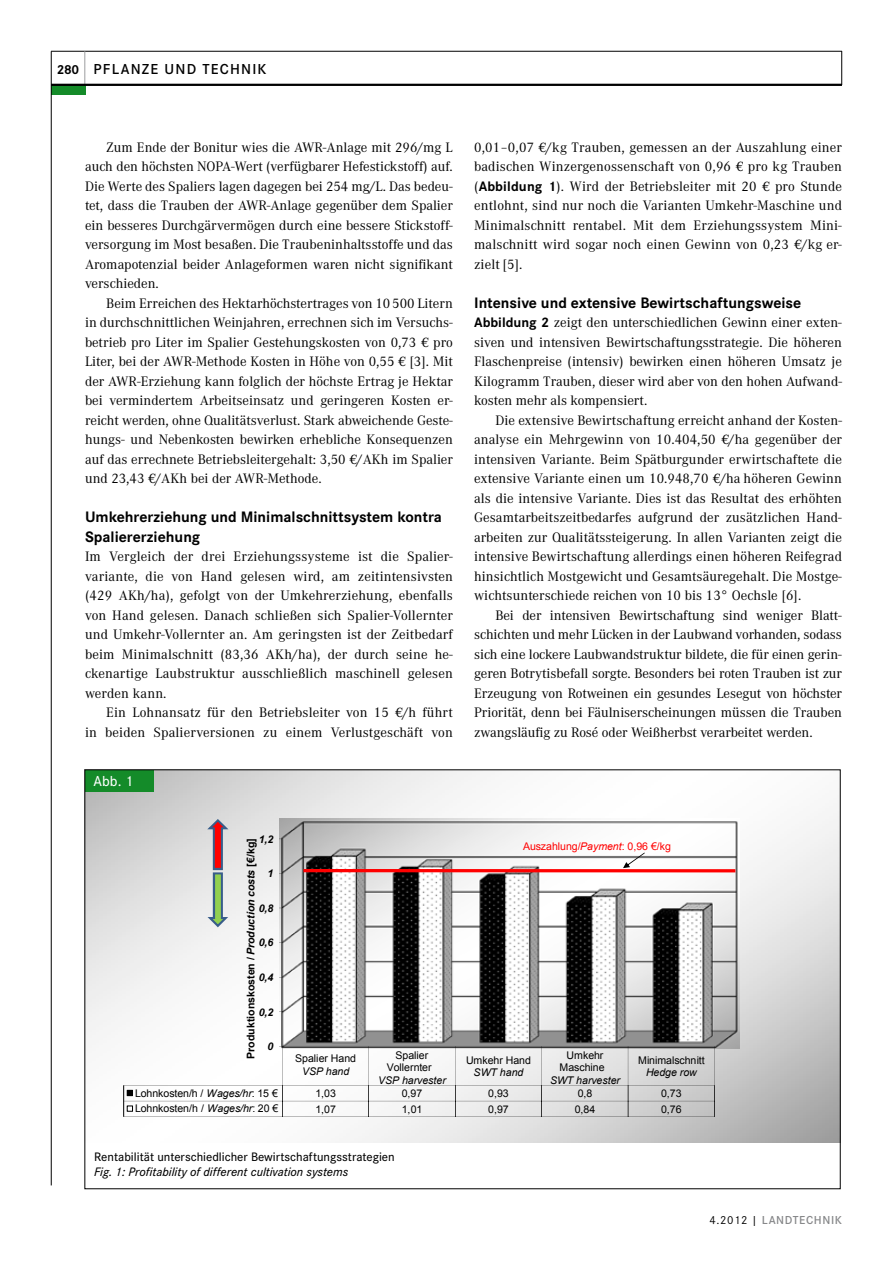
<style>
.page{position:relative;width:893px;height:1263px;background:#fff}
.page>*{position:absolute;margin:0;border:0;box-sizing:border-box;transform-origin:0 0}
.t1{font:700 15.75px/19.5px "Corporate S";color:#000}
.t2{font:600 15px "Corporate S";letter-spacing:.08em;color:#000}
.t3{font:500 15px "Corporate S";color:#fff}
.t4{font:14.25px/19.5px "Corporate A";color:#000;text-align:justify}
.t5{font:700 13.5px "Corporate S";color:#000}
.t6{font:500 12.75px "Corporate S";color:#000}
.t7{font:italic 500 12.75px "Corporate S";color:#000}
.t8{font:600 12px "Corporate S";letter-spacing:.05em;color:#87888a}
.t9{font:10.65px/12.1px "Arial";letter-spacing:-.01em;color:#000;text-align:center}
.t10{font:italic 10.65px "Arial";letter-spacing:-.005em;color:#000}
.t11{font:700 10.65px "Arial";color:#000}
.t12{font:10.65px "Arial";letter-spacing:-.01em;color:#f00}
.t13{font:italic 700 10.65px "Arial";color:#000}
.s1{font-family:"Corporate S";font-weight:700}
.s2{font-style:italic}
.s3{font-weight:400;color:#000}
</style>
<div class="page">
<hr style="left:51px;top:51px;width:791px;height:1px;background:#000">
<hr style="left:85px;top:51px;width:1px;height:34px;background:#9c9e9f">
<hr style="left:841px;top:51px;width:1px;height:34px;background:#000">
<div style="left:51px;top:85px;width:34px;height:10px;background:#148b29"></div>
<hr style="left:51px;top:51px;width:1px;height:1134px;background:#000">
<hr style="left:51px;top:84px;width:791px;height:2px;background:#000">
<img style="left:87px;top:772px;width:751px;height:370px">
<img style="left:280px;top:819px;width:459px;height:230px">
<hr style="left:282px;top:1046px;width:1px;height:39px;background:#000">
<hr style="left:369px;top:1046px;width:1px;height:39px;background:#000">
<hr style="left:455px;top:1046px;width:1px;height:39px;background:#000">
<hr style="left:541px;top:1046px;width:1px;height:39px;background:#000">
<hr style="left:628px;top:1046px;width:1px;height:39px;background:#000">
<hr style="left:714px;top:1046px;width:1px;height:39px;background:#000">
<hr style="left:124px;top:1085px;width:591px;height:1px;background:#000">
<svg style="left:127px;top:1090px;width:6px;height:6px"></svg>
<hr style="left:124px;top:1101px;width:591px;height:1px;background:#000">
<hr style="left:124px;top:1116px;width:591px;height:1px;background:#000">
<svg style="left:282px;top:1085px;width:1px;height:32px"></svg>
<svg style="left:369px;top:1085px;width:1px;height:32px"></svg>
<svg style="left:455px;top:1085px;width:1px;height:32px"></svg>
<svg style="left:541px;top:1085px;width:1px;height:32px"></svg>
<svg style="left:628px;top:1085px;width:1px;height:32px"></svg>
<svg style="left:714px;top:1085px;width:1px;height:32px"></svg>
<svg style="left:127px;top:1105px;width:6px;height:7px"></svg>
<hr style="left:303px;top:869px;width:432px;height:3px;background:#f00">
<svg style="left:623px;top:852px;width:22px;height:16px"></svg>
<svg style="left:207px;top:819px;width:21px;height:108px;background:#b6a8a2"></svg>
<hr style="left:123px;top:1085px;width:1px;height:32px;background:#000">
<div style="left:85px;top:770px;width:68px;height:21px;background:#148b29"></div>
<p class="t5" style="left:57px;top:61px;width:24px">280</p>
<p class="t2" style="left:94px;top:60px;width:174px">PFLANZE UND TECHNIK</p>
<p class="t4" style="left:85px;top:138px;width:369px;text-indent:21px">Zum Ende der Bonitur wies die AWR-Anlage mit 296/mg L auch den höchsten NOPA-Wert (verfügbarer Hefestickstoff) auf.<br>Die Werte des Spaliers lagen dagegen bei 254 mg/L. Das bedeu&shy;tet, dass die Trauben der AWR-Anlage gegenüber dem Spalier ein besseres Durchgärvermögen durch eine bessere Stickstoff&shy;versorgung im Most besaßen. Die Traubeninhaltsstoffe und das Aromapotenzial beider Anlageformen waren nicht signifikant verschieden.</p>
<p class="t4" style="left:85px;top:294px;width:369px;text-indent:21px">Beim Erreichen des Hektarhöchstertrages von 10500 Litern in durchschnittlichen Weinjahren, errechnen sich im Versuchs&shy;betrieb pro Liter im Spalier Gestehungskosten von 0,73 € pro Liter, bei der AWR-Methode Kosten in Höhe von 0,55 € [3]. Mit der AWR-Erziehung kann folglich der höchste Ertrag je Hektar bei vermindertem Arbeitseinsatz und geringeren Kosten er&shy;reicht werden, ohne Qualitätsverlust. Stark abweichende Geste&shy;hungs- und Nebenkosten bewirken erhebliche Konsequenzen auf das errechnete Betriebsleitergehalt: 3,50 €/AKh im Spalier und 23,43 €/AKh bei der AWR-Methode.</p>
<p class="t1" style="left:85px;top:508px;width:358px">Umkehrerziehung und Minimalschnittsystem kontra<br>Spaliererziehung</p>
<p class="t4" style="left:85px;top:547px;width:369px">Im Vergleich der drei Erziehungssysteme ist die Spalier&shy;variante, die von Hand gelesen wird, am zeitintensivsten (429 AKh/ha), gefolgt von der Umkehrerziehung, ebenfalls von Hand gelesen. Danach schließen sich Spalier-Vollernter und Umkehr-Vollernter an. Am geringsten ist der Zeitbedarf beim Minimalschnitt (83,36 AKh/ha), der durch seine he&shy;ckenartige Laubstruktur ausschließlich maschinell gelesen werden kann.</p>
<p class="t4" style="left:85px;top:703px;width:369px;text-align:right">Ein Lohnansatz für den Betriebsleiter von 15 €/h führt<br>in beiden Spalierversionen zu einem Verlustgeschäft von</p>
<p class="t3" style="left:94px;top:773px;width:41px">Abb. 1</p>
<p class="t4" style="left:474px;top:138px;width:369px">0,01–0,07 €/kg Trauben, gemessen an der Auszahlung einer badischen Winzergenossenschaft von 0,96 € pro kg Trauben (<span class="s1">Abbildung 1</span>). Wird der Betriebsleiter mit 20 € pro Stunde entlohnt, sind nur noch die Varianten Umkehr-Maschine und Minimalschnitt rentabel. Mit dem Erziehungssystem Mini&shy;malschnitt wird sogar noch einen Gewinn von 0,23 €/kg er&shy;zielt [5].</p>
<p class="t1" style="left:474px;top:293px;width:329px">Intensive und extensive Bewirtschaftungsweise</p>
<p class="t4" style="left:474px;top:313px;width:369px"><span class="s1">Abbildung 2</span> zeigt den unterschiedlichen Gewinn einer exten&shy;siven und intensiven Bewirtschaftungsstrategie. Die höheren Flaschenpreise (intensiv) bewirken einen höheren Umsatz je Kilogramm Trauben, dieser wird aber von den hohen Aufwand&shy;kosten mehr als kompensiert.</p>
<p class="t4" style="left:474px;top:411px;width:369px;text-indent:21px">Die extensive Bewirtschaftung erreicht anhand der Kosten&shy;analyse ein Mehrgewinn von 10.404,50 €/ha gegenüber der intensiven Variante. Beim Spätburgunder erwirtschaftete die extensive Variante einen um 10.948,70 €/ha höheren Gewinn als die intensive Variante. Dies ist das Resultat des erhöhten Gesamtarbeitszeitbedarfes aufgrund der zusätzlichen Hand&shy;arbeiten zur Qualitätssteigerung. In allen Varianten zeigt die intensive Bewirtschaftung allerdings einen höheren Reifegrad hinsichtlich Mostgewicht und Gesamtsäuregehalt. Die Mostge&shy;wichtsunterschiede reichen von 10 bis 13° Oechsle [6].</p>
<p class="t4" style="left:474px;top:606px;width:369px;text-indent:21px">Bei der intensiven Bewirtschaftung sind weniger Blatt&shy;schichten und mehr Lücken in der Laubwand vorhanden, sodass sich eine lockere Laubwandstruktur bildete, die für einen gerin&shy;geren Botrytisbefall sorgte. Besonders bei roten Trauben ist zur Erzeugung von Rotweinen ein gesundes Lesegut von höchster Priorität, denn bei Fäulniserscheinungen müssen die Trauben zwangsläufig zu Rosé oder Weißherbst verarbeitet werden.</p>
<p class="t13" style="left:259px;top:832px;width:16px">1,2</p>
<p class="t11" style="left:244px;top:1059px;width:222px;rotate:-90deg">Produktionskosten / <span class="s2">Production costs</span> [€/kg]</p>
<p class="t12" style="left:523px;top:839px;width:149px">Auszahlung/<span class="s2">Payment</span>: 0,96 €/kg</p>
<p class="t13" style="left:267px;top:866px;width:7px">1</p>
<p class="t13" style="left:259px;top:901px;width:16px">0,8</p>
<p class="t13" style="left:259px;top:935px;width:16px">0,6</p>
<p class="t13" style="left:259px;top:970px;width:16px">0,4</p>
<p class="t13" style="left:259px;top:1005px;width:16px">0,2</p>
<p class="t13" style="left:267px;top:1039px;width:7px">0</p>
<p class="t9" style="left:387px;top:1050px;width:46px">Spalier<br>Vollernter</p>
<p class="t10" style="left:378px;top:1073px;width:69px">VSP harvester</p>
<p class="t9" style="left:560px;top:1050px;width:46px">Umkehr<br>Maschine</p>
<p class="t10" style="left:550px;top:1073px;width:72px">SWT harvester</p>
<p class="t9" style="left:295px;top:1053px;width:62px">Spalier Hand</p>
<p class="t10" style="left:302px;top:1064px;width:49px">VSP hand</p>
<p class="t9" style="left:466px;top:1054px;width:66px">Umkehr Hand</p>
<p class="t10" style="left:474px;top:1065px;width:51px">SWT hand</p>
<p class="t9" style="left:638px;top:1054px;width:68px">Minimalschnitt</p>
<p class="t10" style="left:646px;top:1065px;width:52px">Hedge row</p>
<p class="t9" style="left:135px;top:1087px;width:144px">Lohnkosten/h / <span class="s2">Wages/hr</span>: 15 €</p>
<p class="t9" style="left:315px;top:1087px;width:22px">1,03</p>
<p class="t9" style="left:402px;top:1087px;width:22px">0,97</p>
<p class="t9" style="left:488px;top:1087px;width:22px">0,93</p>
<p class="t9" style="left:578px;top:1087px;width:16px">0,8</p>
<p class="t9" style="left:661px;top:1087px;width:22px">0,73</p>
<p class="t9" style="left:135px;top:1102px;width:145px">Lohnkosten/h / <span class="s2">Wages/hr</span>: 20 €</p>
<p class="t9" style="left:315px;top:1103px;width:22px">1,07</p>
<p class="t9" style="left:402px;top:1103px;width:22px">1,01</p>
<p class="t9" style="left:488px;top:1103px;width:22px">0,97</p>
<p class="t9" style="left:575px;top:1103px;width:22px">0,84</p>
<p class="t9" style="left:661px;top:1103px;width:22px">0,76</p>
<p class="t6" style="left:94px;top:1149px;width:302px">Rentabilität unterschiedlicher Bewirtschaftungsstrategien</p>
<p class="t7" style="left:94px;top:1164px;width:256px">Fig. 1: Profitability of different cultivation systems</p>
<p class="t8" style="left:709px;top:1213px;width:134px"><span class="s3">4.2012 |</span> LANDTECHNIK</p>
</div>
